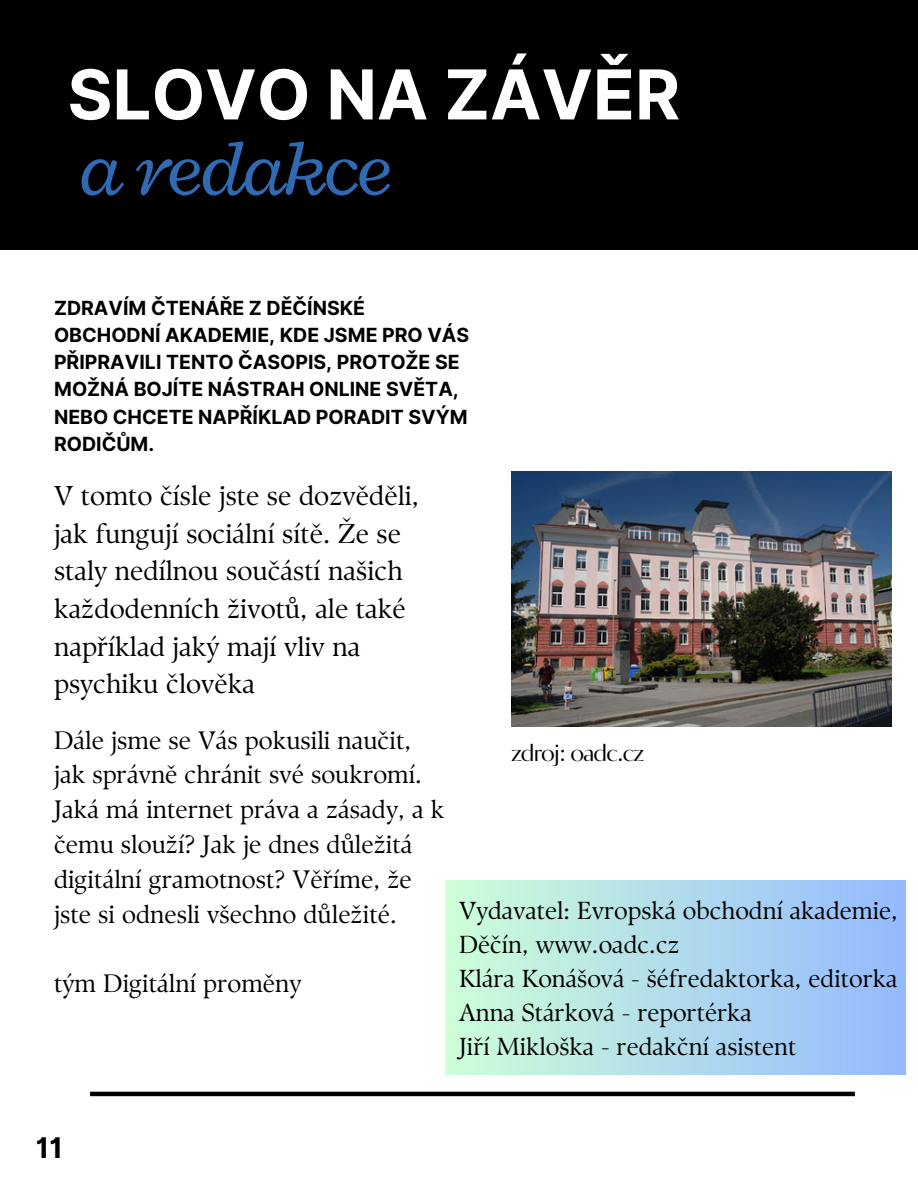
<style>
.page{position:relative;width:918px;height:1188px;background:#fff}
.page>*{position:absolute;margin:0;border:0;box-sizing:border-box;transform-origin:0 0}
.t1{font:italic 81.75px "Radley";letter-spacing:-.04em;color:#306ab3}
.t2{font:700 68.7px "Inter";color:#fff}
.t3{font:700 28.5px "Inter";color:#000}
.t4{font:27.3px/37.7px "TY Serif D";color:#000001}
.t5{font:25.2px/34.8px "TY Serif D";color:#000001}
.t6{font:24.6px/34px "TY Serif D";color:#000001}
.t7{font:24.45px "Circe Contrast";letter-spacing:-.04em;color:#000001}
.t8{font:700 19.5px/27.2px "Inter";color:#000001}
</style>
<div class="page">
<div style="left:0;top:0;width:918px;height:250px;background:#000001"></div>
<img style="left:511px;top:471px;width:381px;height:256px">
<hr style="left:90px;top:1092px;width:765px;height:4px;background:#000">
<div style="left:446px;top:880px;width:460px;height:195px;background:linear-gradient(to right,#cdffd8,#94baff)"></div>
<p class="t2" style="left:68px;top:53px;width:614px">SLOVO NA ZÁVĚR</p>
<p class="t1" style="left:79px;top:116px;width:316px">a redakce</p>
<h3 class="t8" style="left:54px;top:294px;width:417px">ZDRAVÍM ČTENÁŘE Z DĚČÍNSKÉ<br>OBCHODNÍ AKADEMIE, KDE JSME PRO VÁS<br>PŘIPRAVILI TENTO ČASOPIS, PROTOŽE SE<br>MOŽNÁ BOJÍTE NÁSTRAH ONLINE SVĚTA,<br>NEBO CHCETE NAPŘÍKLAD PORADIT SVÝM<br>RODIČŮM.</h3>
<h1 class="t4" style="left:54px;top:477px;width:367px">V tomto čísle jste se dozvěděli, jak fungují sociální sítě. Že se staly nedílnou součástí našich každodenních životů, ale také například jaký mají vliv na psychiku člověka</h1>
<h3 class="t5" style="left:54px;top:722px;width:392px">Dále jsme se Vás pokusili naučit, jak správně chránit své soukromí.<br>Jaká má internet práva a zásady, a k čemu slouží? Jak je dnes důležitá digitální gramotnost? Věříme, že jste si odnesli všechno důležité.</h3>
<h3 class="t5" style="left:54px;top:966px;width:249px">tým Digitální proměny</h3>
<h3 class="t7" style="left:511px;top:738px;width:135px">zdroj: oadc.cz</h3>
<h3 class="t6" style="left:459px;top:894px;width:441px">Vydavatel: Evropská obchodní akademie, Děčín, www.oadc.cz<br>Klára Konášová - šéfredaktorka, editorka Anna Stárková - reportérka<br>Jiří Mikloška - redakční asistent</h3>
<p class="t3" style="left:36px;top:1131px;width:29px">11</p>
</div>
